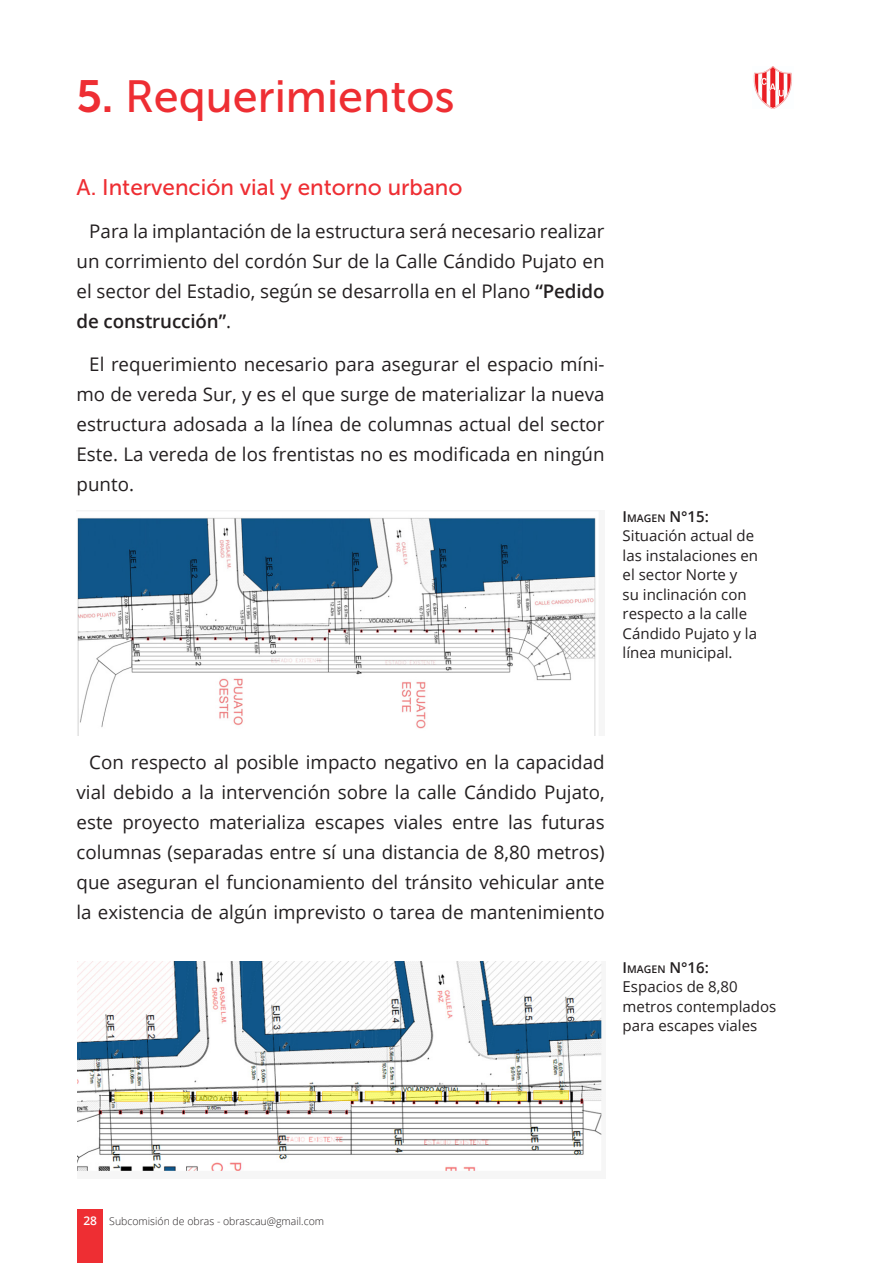
<style>
.page{position:relative;width:893px;height:1263px;background:#fff}
.page>*{position:absolute;margin:0;border:0;box-sizing:border-box;transform-origin:0 0}
.titulo_ok{font:45px "Museo Sans 500";color:#ee2e33}
.sub{font:22.5px "Museo Sans 500";color:#ee2e33}
.texto_principal{font:18.75px/30px "Open Sans";color:#231f20;text-align:justify}
.epigrafe{font:15px/19.5px "Open Sans";color:#231f20}
.epigrafe-2{font:600 15px "Open Sans";color:#231f20}
.t1{font:600 12px "Open Sans";color:#fff}
.t2{font:300 10.5px "Open Sans";color:#231f20}
.s1{font-family:"Museo Sans 700"}
.s2{font-weight:600}
.s3{font-weight:600;font-size:10.5px}
.s4{font-size:10.5px}
</style>
<div class="page">
<div style="left:77px;top:1209px;width:26px;height:54px;background:#ee2e33"></div>
<img style="left:753px;top:67px;width:39px;height:41px">
<img style="left:77px;top:517px;width:519px;height:219px">
<img style="left:78px;top:961px;width:524px;height:210px">
<p class="titulo_ok" style="left:77px;top:72px;width:380px"><span class="s1">5.</span> Requerimientos</p>
<p class="sub" style="left:77px;top:175px;width:388px">A. Intervención vial y entorno urbano</p>
<p class="texto_principal" style="left:77px;top:216px;width:530px;text-indent:13px">Para la implantación de la estructura será necesario realizar un corrimiento del cordón Sur de la Calle Cándido Pujato en el sector del Estadio, según se desarrolla en el Plano <span class="s2">“Pedido de construcción”</span>.</p>
<p class="texto_principal" style="left:77px;top:349px;width:530px;text-indent:13px">El requerimiento necesario para asegurar el espacio míni&shy;mo de vereda Sur, y es el que surge de materializar la nueva estructura adosada a la línea de columnas actual del sector Este. La vereda de los frentistas no es modificada en ningún punto.</p>
<p class="epigrafe" style="left:623px;top:506px;width:137px"><span class="s2">I</span><span class="s3">MAGEN</span> <span class="s2">N°15:<br></span>Situación actual de las instalaciones en el sector Norte y<br>su inclinación con respecto a la calle<br>Cándido Pujato y la línea municipal.</p>
<p class="texto_principal" style="left:77px;top:747px;width:530px;text-indent:13px">Con respecto al posible impacto negativo en la capacidad vial debido a la intervención sobre la calle Cándido Pujato, este proyecto materializa escapes viales entre las futuras columnas (separadas entre sí una distancia de 8,80 metros) que aseguran el funcionamiento del tránsito vehicular ante la existencia de algún imprevisto o tarea de mantenimiento</p>
<p class="epigrafe-2" style="left:623px;top:957px;width:88px">I<span class="s4">MAGEN</span> N°16:</p>
<p class="epigrafe" style="left:623px;top:976px;width:155px">Espacios de 8,80 metros contemplados para escapes viales</p>
<p class="t1" style="left:83px;top:1213px;width:15px">28</p>
<p class="t2" style="left:109px;top:1214px;width:216px">Subcomisión de obras - obrascau@gmail.com</p>
</div>
